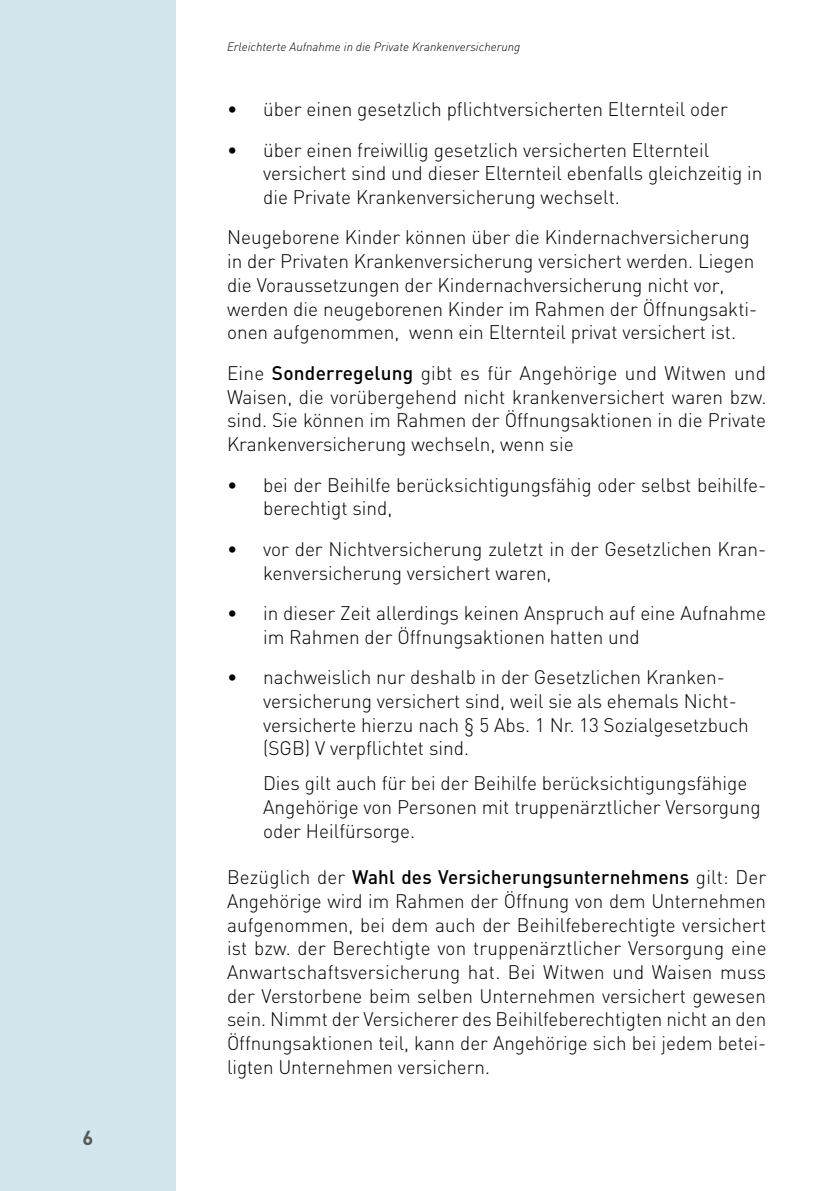
<style>
.page{position:relative;width:840px;height:1191px;background:#fff}
.page>*{position:absolute;margin:0;border:0;box-sizing:border-box;transform-origin:0 0}
.t1{font:700 20px "DIN";color:#575756}
.t2{font:300 19.4px/23.6px "DIN";color:#000}
.t3{font:500 19.4px "DINOT";letter-spacing:.01em;color:#000}
.t4{font:italic 300 12px "DIN";color:#000}
.s1{font-family:"DINOT";font-weight:500}
.s2{font-family:"DIN";font-weight:300}
</style>
<div class="page">
<div style="left:0;top:0;width:176px;height:1191px;background:#d3e6ed"></div>
<p class="t1" style="left:82px;top:1124px;width:12px">6</p>
<p class="t4" style="left:227px;top:39px;width:295px">Erleichterte Aufnahme in die Private Krankenversicherung</p>
<p class="t2" style="left:227px;top:97px;width:502px">• über einen gesetzlich pflichtversicherten Elternteil oder</p>
<p class="t2" style="left:263px;top:137px;width:500px;text-indent:-36px">• über einen freiwillig gesetzlich versicherten Elternteil versichert sind und dieser Elternteil ebenfalls gleichzeitig in die Private Krankenversicherung wechselt.</p>
<p class="t2" style="left:227px;top:225px;width:531px">Neugeborene Kinder können über die Kindernachversicherung in der Privaten Krankenversicherung versichert werden. Liegen die Voraussetzungen der Kindernachversicherung nicht vor, werden die neugeborenen Kinder im Rahmen der Öffnungsakti&shy;onen aufgenommen, wenn ein Elternteil privat versichert ist.</p>
<p class="t2" style="left:227px;top:361px;width:540px;text-align:justify">Eine <span class="s1">Sonderregelung</span> gibt es für Angehörige und Witwen und Waisen, die vorübergehend nicht krankenversichert waren bzw. sind. Sie können im Rahmen der Öffnungsaktionen in die Private Krankenversicherung wechseln, wenn sie</p>
<p class="t2" style="left:263px;top:473px;width:501px;text-indent:-36px">• bei der Beihilfe berücksichtigungsfähig oder selbst beihilfe&shy;berechtigt sind,</p>
<p class="t2" style="left:263px;top:537px;width:504px;text-indent:-36px">• vor der Nichtversicherung zuletzt in der Gesetzlichen Kran&shy;kenversicherung versichert waren,</p>
<p class="t2" style="left:263px;top:601px;width:504px;text-indent:-36px">• in dieser Zeit allerdings keinen Anspruch auf eine Aufnahme im Rahmen der Öffnungsaktionen hatten und</p>
<p class="t2" style="left:263px;top:665px;width:487px;text-indent:-36px">• nachweislich nur deshalb in der Gesetzlichen Kranken&shy;versicherung versichert sind, weil sie als ehemals Nicht&shy;versicherte hierzu nach § 5 Abs. 1 Nr. 13 Sozialgesetzbuch (SGB) V verpflichtet sind.</p>
<p class="t2" style="left:263px;top:771px;width:499px">Dies gilt auch für bei der Beihilfe berücksichtigungsfähige<br>Angehörige von Personen mit truppenärztlicher Versorgung oder Heilfürsorge.</p>
<p class="t3" style="left:227px;top:864px;width:540px"><span class="s2">Bezüglich der</span> Wahl des Versicherungsunternehmens <span class="s2">gilt: Der</span></p>
<p class="t2" style="left:227px;top:889px;width:540px;text-align:justify">Angehörige wird im Rahmen der Öffnung von dem Unternehmen aufgenommen, bei dem auch der Beihilfeberechtigte versichert ist bzw. der Berechtigte von truppenärztlicher Versorgung eine Anwartschaftsversicherung hat. Bei Witwen und Waisen muss der Verstorbene beim selben Unternehmen versichert gewesen sein. Nimmt der Versicherer des Beihilfeberechtigten nicht an den Öffnungsaktionen teil, kann der Angehörige sich bei jedem betei&shy;ligten Unternehmen versichern.</p>
</div>
